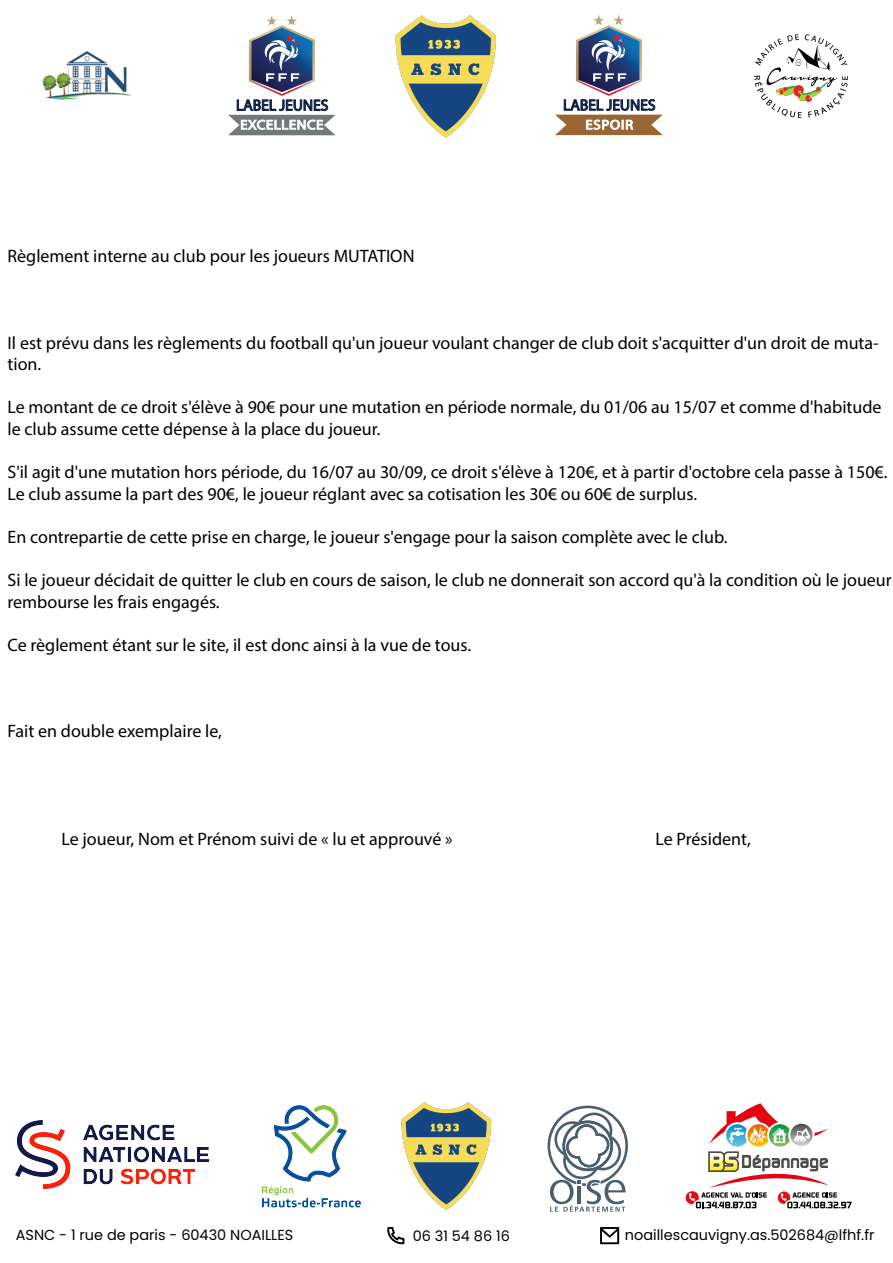
<style>
.page{position:relative;width:893px;height:1263px;background:#fff}
.page>*{position:absolute;margin:0;border:0;box-sizing:border-box;transform-origin:0 0}
.t1{font:18px/21.6px "Myriad Pro";color:#000}
.t2{font:15.6px "Myriad Pro";color:#0f1e44}
.t3{font:15.45px "Myriad Pro";color:#0f1e44}
.t4{font:14.4px "Poppins";color:#000}
.t5{font:13.35px "Myriad Pro";letter-spacing:.04em;color:#fff;scale:1.1 1}
</style>
<div class="page">
<img style="left:754px;top:34px;width:94px;height:84px">
<img style="left:42px;top:51px;width:91px;height:49px">
<img style="left:395px;top:15px;width:101px;height:123px">
<img style="left:401px;top:1102px;width:91px;height:108px">
<img style="left:15px;top:1121px;width:194px;height:67px">
<svg style="left:685px;top:1103px;width:167px;height:105px"></svg>
<svg style="left:387px;top:1227px;width:17px;height:17px"></svg>
<svg style="left:600px;top:1227px;width:19px;height:17px"></svg>
<img style="left:249px;top:28px;width:65px;height:67px">
<img style="left:266px;top:15px;width:31px;height:13px">
<svg style="left:228px;top:95px;width:108px;height:40px"></svg>
<img style="left:576px;top:27px;width:65px;height:68px">
<img style="left:594px;top:15px;width:30px;height:12px">
<svg style="left:555px;top:95px;width:108px;height:40px"></svg>
<svg style="left:548px;top:1106px;width:80px;height:106px"></svg>
<hr style="left:578px;top:1186px;width:3px;height:18px;background:#495e6f">
<img style="left:261px;top:1105px;width:100px;height:103px">
<p class="t3" style="left:236px;top:96px;width:94px">LABEL JEUNES</p>
<p class="t5" style="left:240px;top:117px;width:77px">EXCELLENCE</p>
<p class="t1" style="left:8px;top:245px;width:409px">Règlement interne au club pour les joueurs MUTATION</p>
<p class="t2" style="left:563px;top:95px;width:94px">LABEL JEUNES</p>
<p class="t5" style="left:585px;top:117px;width:45px">ESPOIR</p>
<p class="t1" style="left:8px;top:331px;width:873px">Il est prévu dans les règlements du football qu'un joueur voulant changer de club doit s'acquitter d'un droit de muta&shy;tion.</p>
<p class="t1" style="left:8px;top:396px;width:876px">Le montant de ce droit s'élève à 90€ pour une mutation en période normale, du 01/06 au 15/07 et comme d'habitude le club assume cette dépense à la place du joueur.</p>
<p class="t1" style="left:8px;top:461px;width:881px">S'il agit d'une mutation hors période, du 16/07 au 30/09, ce droit s'élève à 120€, et à partir d'octobre cela passe à 150€.<br>Le club assume la part des 90€, le joueur réglant avec sa cotisation les 30€ ou 60€ de surplus.</p>
<p class="t1" style="left:8px;top:526px;width:722px">En contrepartie de cette prise en charge, le joueur s'engage pour la saison complète avec le club.</p>
<p class="t1" style="left:8px;top:569px;width:886px">Si le joueur décidait de quitter le club en cours de saison, le club ne donnerait son accord qu'à la condition où le joueur rembourse les frais engagés.</p>
<p class="t1" style="left:8px;top:634px;width:465px">Ce règlement étant sur le site, il est donc ainsi à la vue de tous.</p>
<p class="t1" style="left:8px;top:720px;width:216px">Fait en double exemplaire le,</p>
<p class="t1" style="left:62px;top:828px;width:393px">Le joueur, Nom et Prénom suivi de « lu et approuvé »</p>
<p class="t1" style="left:656px;top:828px;width:97px">Le Président,</p>
<p class="t4" style="left:16px;top:1226px;width:279px">ASNC - 1 rue de paris - 60430 NOAILLES</p>
<p class="t4" style="left:413px;top:1228px;width:99px">06 31 54 86 16</p>
<p class="t4" style="left:625px;top:1226px;width:251px">noaillescauvigny.as.502684@lfhf.fr</p>
</div>
